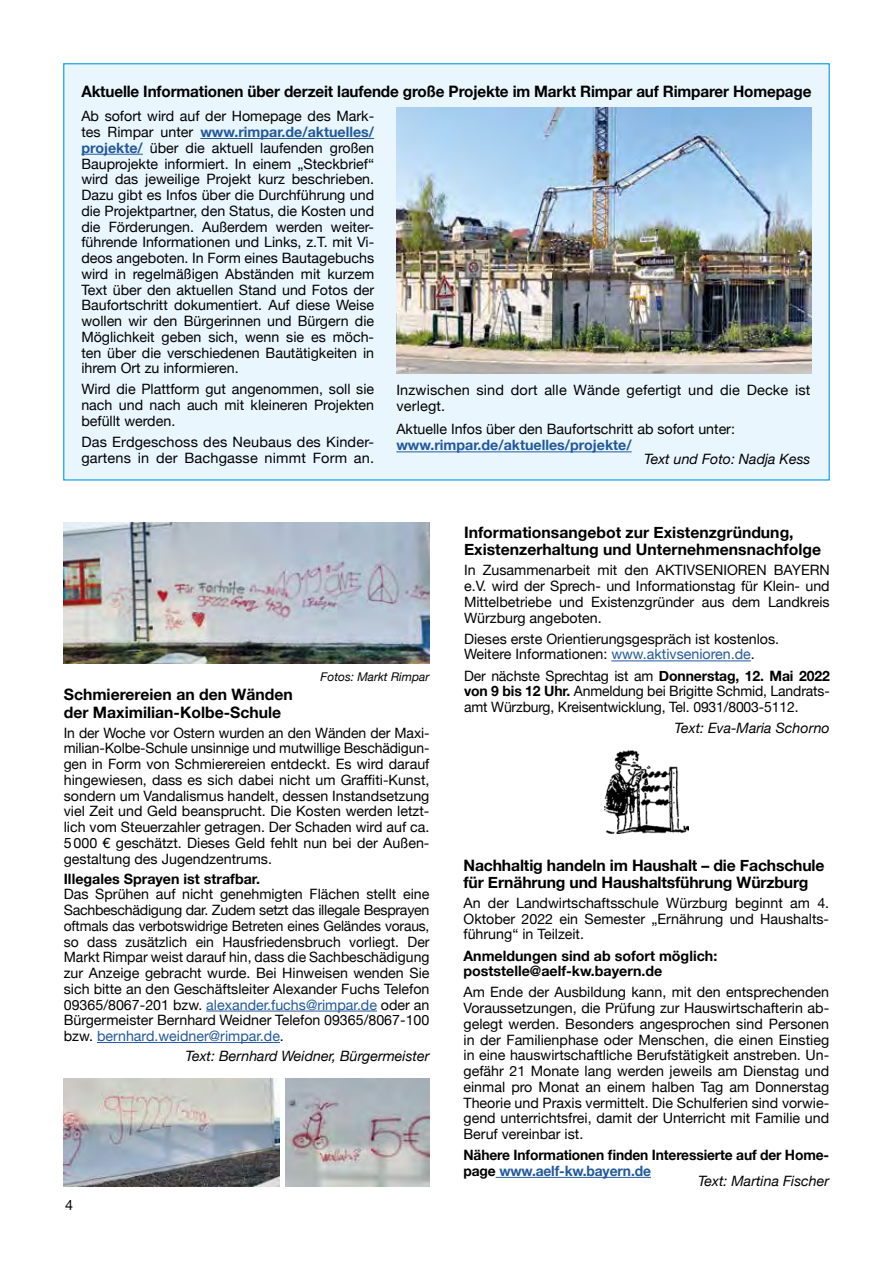
<style>
.page{position:relative;width:893px;height:1263px;background:#fff}
.page>*{position:absolute;margin:0;border:0;box-sizing:border-box;transform-origin:0 0}
.t1{font:700 15.75px/17.2px "Helvetica Neue";letter-spacing:-.01em;color:#000}
.t2{font:14.25px/15.8px "Helvetica Neue";color:#000;text-align:justify}
.t3{font:700 14.25px/15.8px "Helvetica Neue";color:#000}
.t4{font:italic 14.25px "Helvetica Neue";color:#000}
.t5{font:700 14.25px "Helvetica Neue";color:#22599b}
.t6{font:italic 12px "Helvetica Neue";color:#000}
.s1{font-weight:700;color:#22599b}
.s2{color:#22599b}
.s3{font-weight:700}
</style>
<div class="page">
<div style="left:64px;top:64px;width:765px;height:416px;background:#eaf6fe"></div>
<img style="left:396px;top:108px;width:416px;height:265px">
<hr style="left:200px;top:138px;width:174px;height:1px;background:#22599b">
<hr style="left:81px;top:154px;width:62px;height:1px;background:#22599b">
<hr style="left:396px;top:451px;width:236px;height:1px;background:#22599b">
<img style="left:64px;top:1079px;width:216px;height:107px">
<img style="left:286px;top:1079px;width:143px;height:107px">
<hr style="left:496px;top:1177px;width:155px;height:1px;background:#22599b">
<hr style="left:611px;top:660px;width:140px;height:1px;background:#22599b">
<hr style="left:206px;top:1011px;width:171px;height:1px;background:#22599b">
<hr style="left:97px;top:1042px;width:183px;height:1px;background:#22599b">
<img style="left:64px;top:523px;width:365px;height:141px">
<img style="left:604px;top:751px;width:85px;height:82px">
<p class="t1" style="left:81px;top:83px;width:732px">Aktuelle Informationen über derzeit laufende große Projekte im Markt Rimpar auf Rimparer Homepage</p>
<p class="t2" style="left:81px;top:109px;width:294px">Ab sofort wird auf der Homepage des Mark&shy;tes Rimpar unter <span class="s1">www.rimpar.de/aktuelles/ projekte/</span> über die aktuell laufenden großen Bauprojekte informiert. In einem „Steckbrief“ wird das jeweilige Projekt kurz beschrieben.<br>Dazu gibt es Infos über die Durchführung und die Projektpartner, den Status, die Kosten und die Förderungen. Außerdem werden weiter&shy;führende Informationen und Links, z.T. mit Vi&shy;deos angeboten. In Form eines Bautagebuchs wird in regelmäßigen Abständen mit kurzem Text über den aktuellen Stand und Fotos der Baufortschritt dokumentiert. Auf diese Weise wollen wir den Bürgerinnen und Bürgern die Möglichkeit geben sich, wenn sie es möch&shy;ten über die verschiedenen Bautätigkeiten in ihrem Ort zu informieren.</p>
<p class="t2" style="left:81px;top:382px;width:294px">Wird die Plattform gut angenommen, soll sie nach und nach auch mit kleineren Projekten befüllt werden.</p>
<p class="t2" style="left:81px;top:435px;width:294px">Das Erdgeschoss des Neubaus des Kinder&shy;gartens in der Bachgasse nimmt Form an.</p>
<p class="t2" style="left:396px;top:382px;width:416px;line-height:16.8px">Inzwischen sind dort alle Wände gefertigt und die Decke ist verlegt.</p>
<p class="t2" style="left:396px;top:421px;width:340px">Aktuelle Infos über den Baufortschritt ab sofort unter:</p>
<p class="t5" style="left:396px;top:434px;width:237px">www.rimpar.de/aktuelles/projekte/</p>
<p class="t4" style="left:644px;top:448px;width:168px">Text und Foto: Nadja Kess</p>
<p class="t6" style="left:321px;top:668px;width:110px">Fotos: Markt Rimpar</p>
<p class="t1" style="left:64px;top:686px;width:230px">Schmierereien an den Wänden der Maximilian-Kolbe-Schule</p>
<p class="t2" style="left:64px;top:725px;width:367px">In der Woche vor Ostern wurden an den Wänden der Maxi&shy;milian-Kolbe-Schule unsinnige und mutwillige Beschädigun&shy;gen in Form von Schmierereien entdeckt. Es wird darauf hingewiesen, dass es sich dabei nicht um Graffiti-Kunst, sondern um Vandalismus handelt, dessen Instandsetzung viel Zeit und Geld beansprucht. Die Kosten werden letzt&shy;lich vom Steuerzahler getragen. Der Schaden wird auf ca.<br>5000 € geschätzt. Dieses Geld fehlt nun bei der Außen&shy;gestaltung des Jugendzentrums.</p>
<p class="t3" style="left:64px;top:871px;width:198px">Illegales Sprayen ist strafbar.</p>
<p class="t2" style="left:64px;top:887px;width:367px">Das Sprühen auf nicht genehmigten Flächen stellt eine Sachbeschädigung dar. Zudem setzt das illegale Besprayen oftmals das verbotswidrige Betreten eines Geländes voraus, so dass zusätzlich ein Hausfriedensbruch vorliegt. Der Markt Rimpar weist darauf hin, dass die Sachbeschädigung zur Anzeige gebracht wurde. Bei Hinweisen wenden Sie sich bitte an den Geschäftsleiter Alexander Fuchs Telefon 09365/8067-201 bzw. <span class="s2">alexander.fuchs@rimpar.de</span> oder an Bürgermeister Bernhard Weidner Telefon 09365/8067-100 bzw. <span class="s2">bernhard.weidner@rimpar.de</span>.</p>
<p class="t4" style="left:185px;top:1046px;width:245px">Text: Bernhard Weidner, Bürgermeister</p>
<p class="t2" style="left:65px;top:1197px;width:9px">4</p>
<p class="t1" style="left:464px;top:524px;width:358px">Informationsangebot zur Existenzgründung,<br>Existenzerhaltung und Unternehmensnachfolge</p>
<p class="t2" style="left:464px;top:563px;width:367px">In Zusammenarbeit mit den AKTIVSENIOREN BAYERN e.V. wird der Sprech- und Informationstag für Klein- und Mittelbetriebe und Existenzgründer aus dem Landkreis Würzburg angeboten.</p>
<p class="t2" style="left:464px;top:631px;width:317px">Dieses erste Orientierungsgespräch ist kostenlos.<br>Weitere Informationen: <span class="s2">www.aktivsenioren.de</span>.</p>
<p class="t2" style="left:464px;top:668px;width:367px">Der nächste Sprechtag ist am <span class="s3">Donnerstag, 12. Mai 2022 von 9 bis 12 Uhr.</span> Anmeldung bei Brigitte Schmid, Landrats&shy;amt Würzburg, Kreisentwicklung, Tel. 0931/8003-5112.</p>
<p class="t4" style="left:675px;top:717px;width:157px">Text: Eva-Maria Schorno</p>
<p class="t1" style="left:463px;top:857px;width:363px">Nachhaltig handeln im Haushalt – die Fachschule für Ernährung und Haushaltsführung Würzburg</p>
<p class="t2" style="left:463px;top:896px;width:367px">An der Landwirtschaftsschule Würzburg beginnt am 4.<br>Oktober 2022 ein Semester „Ernährung und Haushalts&shy;führung“ in Teilzeit.</p>
<p class="t3" style="left:463px;top:948px;width:255px">Anmeldungen sind ab sofort möglich: poststelle@aelf-kw.bayern.de</p>
<p class="t2" style="left:463px;top:985px;width:367px">Am Ende der Ausbildung kann, mit den entsprechenden Voraussetzungen, die Prüfung zur Hauswirtschafterin ab&shy;gelegt werden. Besonders angesprochen sind Personen in der Familienphase oder Menschen, die einen Einstieg in eine hauswirtschaftliche Berufstätigkeit anstreben. Un&shy;gefähr 21 Monate lang werden jeweils am Dienstag und einmal pro Monat an einem halben Tag am Donnerstag Theorie und Praxis vermittelt. Die Schulferien sind vorwie&shy;gend unterrichtsfrei, damit der Unterricht mit Familie und Beruf vereinbar ist.</p>
<p class="t3" style="left:463px;top:1147px;width:367px">Nähere Informationen finden Interessierte auf der Home&shy;page <span class="s2">www.aelf-kw.bayern.de</span></p>
<p class="t4" style="left:698px;top:1171px;width:133px">Text: Martina Fischer</p>
</div>
